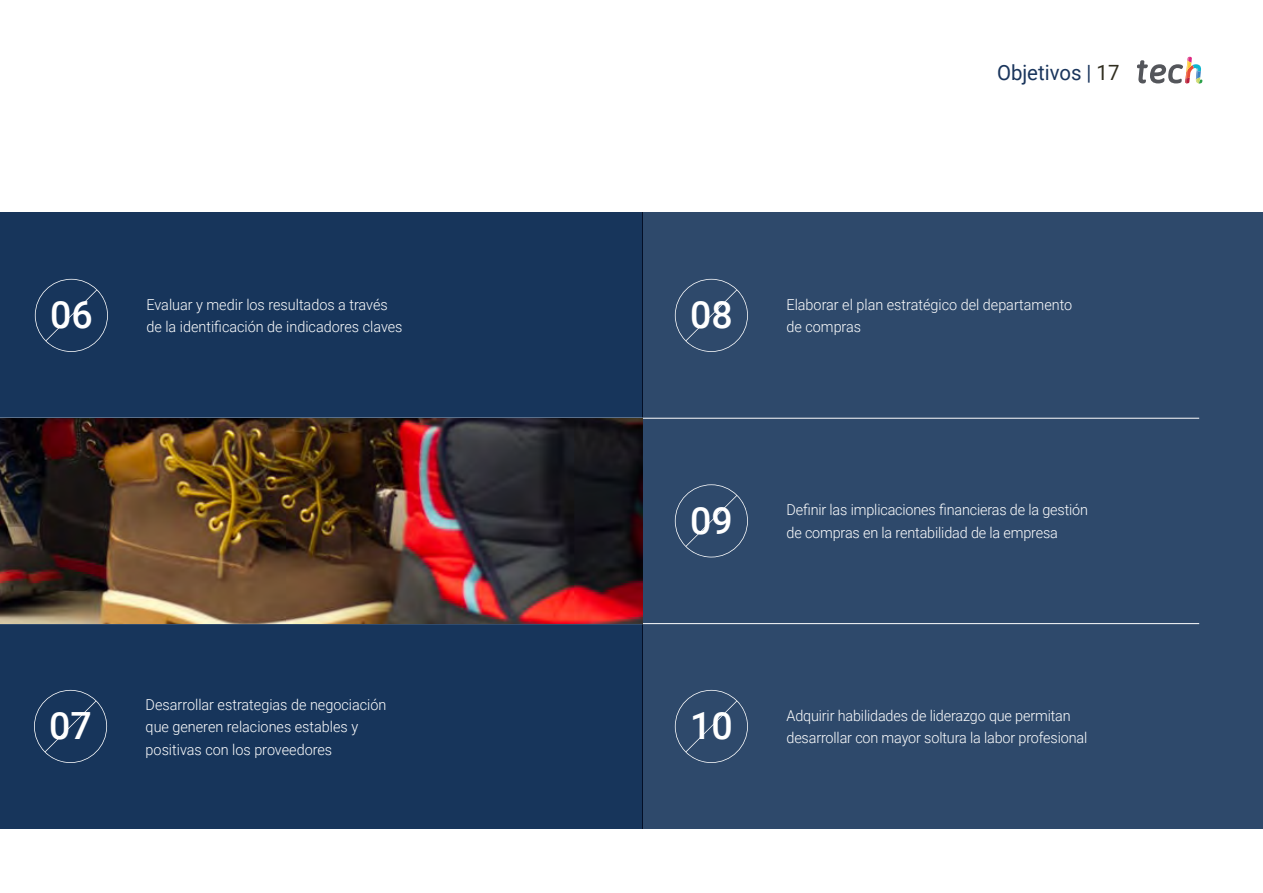
<style>
.page{position:relative;width:1263px;height:893px;background:#fff}
.page>*{position:absolute;margin:0;border:0;box-sizing:border-box;transform-origin:0 0}
.t1{font:500 37.5px "Roboto";color:#fff}
.t2{font:21px "Roboto";color:#1a355c}
.t3{font:300 15px/22.5px "Roboto";letter-spacing:-.005em;color:#fff;scale:.96 1}
.s1{color:#312e20}
</style>
<div class="page">
<svg style="left:1137px;top:57px;width:65px;height:27px"></svg>
<div style="left:0;top:213px;width:642px;height:616px;background:#17355b"></div>
<div style="left:642px;top:213px;width:621px;height:616px;background:#2e496b"></div>
<svg style="left:35px;top:279px;width:73px;height:73px"></svg>
<svg style="left:675px;top:279px;width:73px;height:73px"></svg>
<svg style="left:34px;top:690px;width:73px;height:73px"></svg>
<svg style="left:675px;top:484px;width:73px;height:73px"></svg>
<svg style="left:675px;top:690px;width:73px;height:73px"></svg>
<hr style="left:0;top:418px;width:1199px;height:1px;background:#fff">
<hr style="left:0;top:623px;width:1199px;height:1px;background:#fff">
<img style="left:0;top:418px;width:642px;height:205px">
<h2 class="t2" style="left:997px;top:57px;width:124px">Objetivos | <span class="s1">17</span></h2>
<p class="t3" style="left:146px;top:293px;width:268px">Evaluar y medir los resultados a través de la identificación de indicadores claves</p>
<p class="t3" style="left:786px;top:293px;width:299px">Elaborar el plan estratégico del departamento</p>
<h1 class="t1" style="left:50px;top:288px;width:44px">06</h1>
<h1 class="t1" style="left:690px;top:288px;width:44px">08</h1>
<p class="t3" style="left:786px;top:315px;width:79px">de compras</p>
<h1 class="t1" style="left:49px;top:699px;width:44px">07</h1>
<p class="t3" style="left:146px;top:692px;width:252px">Desarrollar estrategias de negociación que generen relaciones estables y positivas con los proveedores</p>
<h1 class="t1" style="left:690px;top:494px;width:44px">09</h1>
<p class="t3" style="left:786px;top:498px;width:316px">Definir las implicaciones financieras de la gestión de compras en la rentabilidad de la empresa</p>
<h1 class="t1" style="left:690px;top:699px;width:44px">10</h1>
<p class="t3" style="left:786px;top:704px;width:298px">Adquirir habilidades de liderazgo que permitan</p>
<p class="t3" style="left:786px;top:726px;width:315px">desarrollar con mayor soltura la labor profesional</p>
</div>
